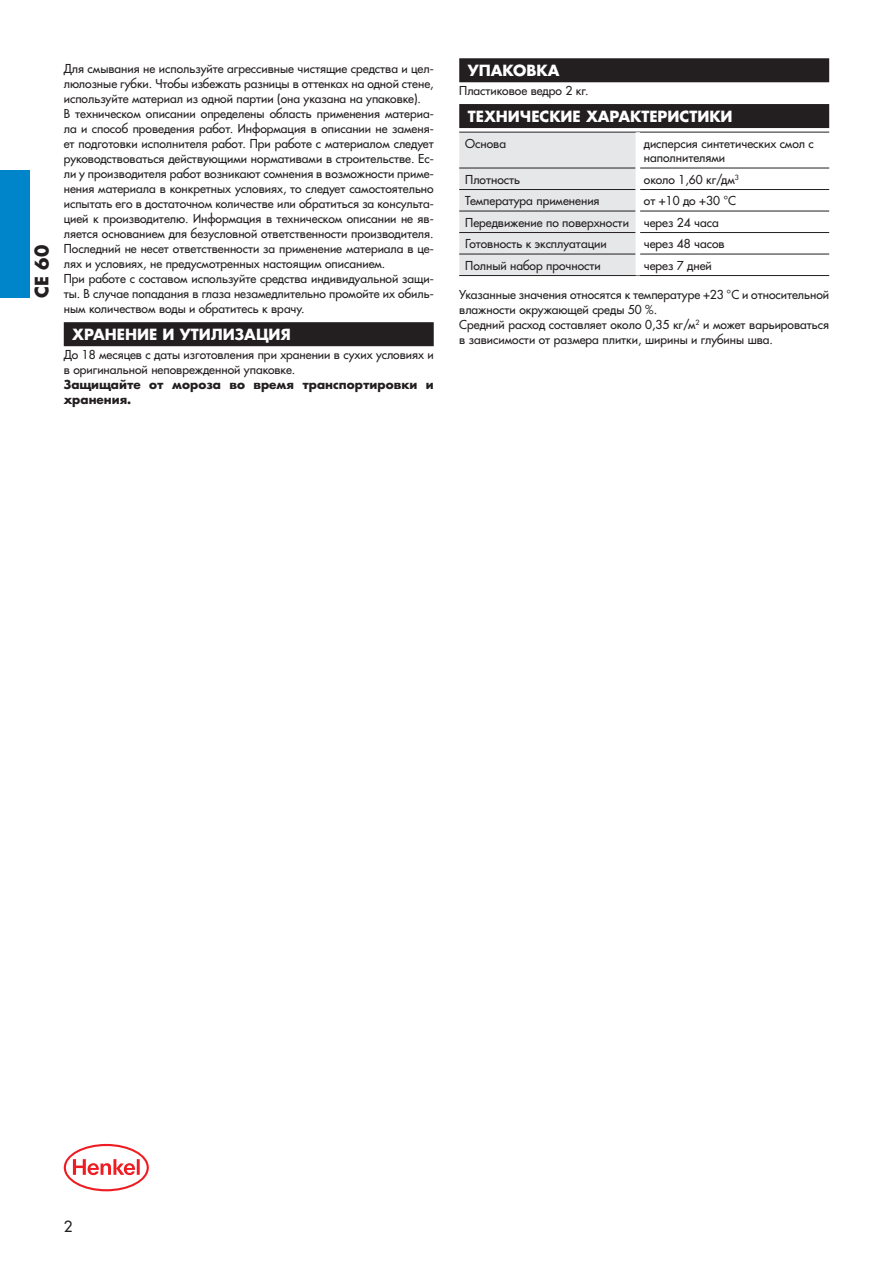
<style>
.page{position:relative;width:893px;height:1263px;background:#fff}
.page>*{position:absolute;margin:0;border:0;box-sizing:border-box;transform-origin:0 0}
.prod_vertikal{font:700 18px "Favorit";color:#231f20}
.svoystva_podzag{font:700 15px "Favorit";color:#fff}
.t1{font:15px "Favorit";color:#231f20}
.txt_osnovnoy{font:12px/15px "Favorit";color:#231f20}
.txt_table{font:12px/14.4px "Favorit";color:#231f20}
.txt_osnovnoy-2{font:700 12px/15px "Favorit";color:#231f20}
</style>
<div class="page">
<svg style="left:64px;top:1144px;width:85px;height:47px"></svg>
<div style="left:0;top:170px;width:30px;height:128px;background:#0084ca"></div>
<div style="left:459px;top:58px;width:370px;height:24px;background:#231f20"></div>
<div style="left:459px;top:104px;width:370px;height:24px;background:#231f20"></div>
<div style="left:459px;top:133px;width:177px;height:142px;background:#e6e7e9"></div>
<hr style="left:459px;top:168px;width:177px;height:1px;background:#231f20">
<hr style="left:640px;top:168px;width:189px;height:1px;background:#231f20">
<hr style="left:459px;top:189px;width:177px;height:1px;background:#231f20">
<hr style="left:640px;top:189px;width:189px;height:1px;background:#231f20">
<hr style="left:459px;top:211px;width:177px;height:1px;background:#231f20">
<hr style="left:640px;top:211px;width:189px;height:1px;background:#231f20">
<hr style="left:459px;top:232px;width:177px;height:1px;background:#231f20">
<hr style="left:640px;top:232px;width:189px;height:1px;background:#231f20">
<hr style="left:459px;top:254px;width:177px;height:1px;background:#231f20">
<hr style="left:640px;top:254px;width:189px;height:1px;background:#231f20">
<hr style="left:459px;top:275px;width:179px;height:1px;background:#231f20">
<hr style="left:638px;top:275px;width:191px;height:1px;background:#231f20">
<hr style="left:459px;top:132px;width:179px;height:1px;background:#231f20">
<hr style="left:638px;top:132px;width:191px;height:1px;background:#231f20">
<hr style="left:636px;top:132px;width:4px;height:36px;background:#fff">
<div style="left:64px;top:322px;width:370px;height:24px;background:#231f20"></div>
<p class="prod_vertikal" style="left:29px;top:298px;width:54px;rotate:-90deg">СЕ 60</p>
<p class="txt_osnovnoy" style="left:64px;top:61px;width:371px;text-align:justify">Для смывания не используйте агрессивные чистящие средства и цел&shy;люлозные губки. Чтобы избежать разницы в оттенках на одной стене, используйте материал из одной партии (она указана на упаковке).</p>
<p class="txt_osnovnoy" style="left:64px;top:106px;width:371px;text-align:justify">В техническом описании определены область применения материа&shy;ла и способ проведения работ. Информация в описании не заменя&shy;ет подготовки исполнителя работ. При работе с материалом следует руководствоваться действующими нормативами в строительстве. Ес&shy;ли у производителя работ возникают сомнения в возможности приме&shy;нения материала в конкретных условиях, то следует самостоятельно испытать его в достаточном количестве или обратиться за консульта&shy;цией к производителю. Информация в техническом описании не яв&shy;ляется основанием для безусловной ответственности производителя.<br>Последний не несет ответственности за применение материала в це&shy;лях и условиях, не предусмотренных настоящим описанием.</p>
<p class="txt_osnovnoy" style="left:64px;top:271px;width:371px;text-align:justify">При работе с составом используйте средства индивидуальной защи&shy;ты. В случае попадания в глаза незамедлительно промойте их обиль&shy;ным количеством воды и обратитесь к врачу.</p>
<p class="svoystva_podzag" style="left:72px;top:324px;width:220px">ХРАНЕНИЕ И УТИЛИЗАЦИЯ</p>
<p class="txt_osnovnoy" style="left:64px;top:347px;width:371px">До 18 месяцев с даты изготовления при хранении в сухих условиях и в оригинальной неповрежденной упаковке.</p>
<p class="txt_osnovnoy-2" style="left:64px;top:377px;width:371px">Защищайте от мороза во время транспортировки и хранения.</p>
<p class="svoystva_podzag" style="left:468px;top:60px;width:93px">УПАКОВКА</p>
<p class="txt_osnovnoy" style="left:459px;top:83px;width:131px">Пластиковое ведро 2 кг.</p>
<p class="svoystva_podzag" style="left:468px;top:105px;width:266px">ТЕХНИЧЕСКИЕ ХАРАКТЕРИСТИКИ</p>
<p class="txt_osnovnoy" style="left:465px;top:136px;width:42px">Основа</p>
<p class="txt_table" style="left:644px;top:136px;width:172px">дисперсия синтетических смол с наполнителями</p>
<p class="txt_osnovnoy" style="left:465px;top:171px;width:56px">Плотность</p>
<p class="txt_table" style="left:644px;top:172px;width:96px">около 1,60 кг/дм<sup>3</sup></p>
<p class="txt_osnovnoy" style="left:465px;top:193px;width:136px">Температура применения</p>
<p class="txt_table" style="left:644px;top:193px;width:94px">от +10 до +30 °C</p>
<p class="txt_osnovnoy" style="left:465px;top:214px;width:165px">Передвижение по поверхности</p>
<p class="txt_table" style="left:644px;top:215px;width:76px">через 24 часа</p>
<p class="txt_table" style="left:465px;top:236px;width:143px">Готовность к эксплуатации</p>
<p class="txt_table" style="left:644px;top:236px;width:82px">через 48 часов</p>
<p class="txt_table" style="left:465px;top:258px;width:137px">Полный набор прочности</p>
<p class="txt_table" style="left:644px;top:258px;width:70px">через 7 дней</p>
<p class="txt_osnovnoy" style="left:459px;top:287px;width:371px">Указанные значения относятся к температуре +23 °C и относительной влажности окружающей среды 50 %.</p>
<p class="txt_osnovnoy" style="left:459px;top:317px;width:371px">Средний расход составляет около 0,35 кг/м<sup>2</sup> и может варьироваться в зависимости от размера плитки, ширины и глубины шва.</p>
<p class="t1" style="left:64px;top:1217px;width:10px">2</p>
</div>
